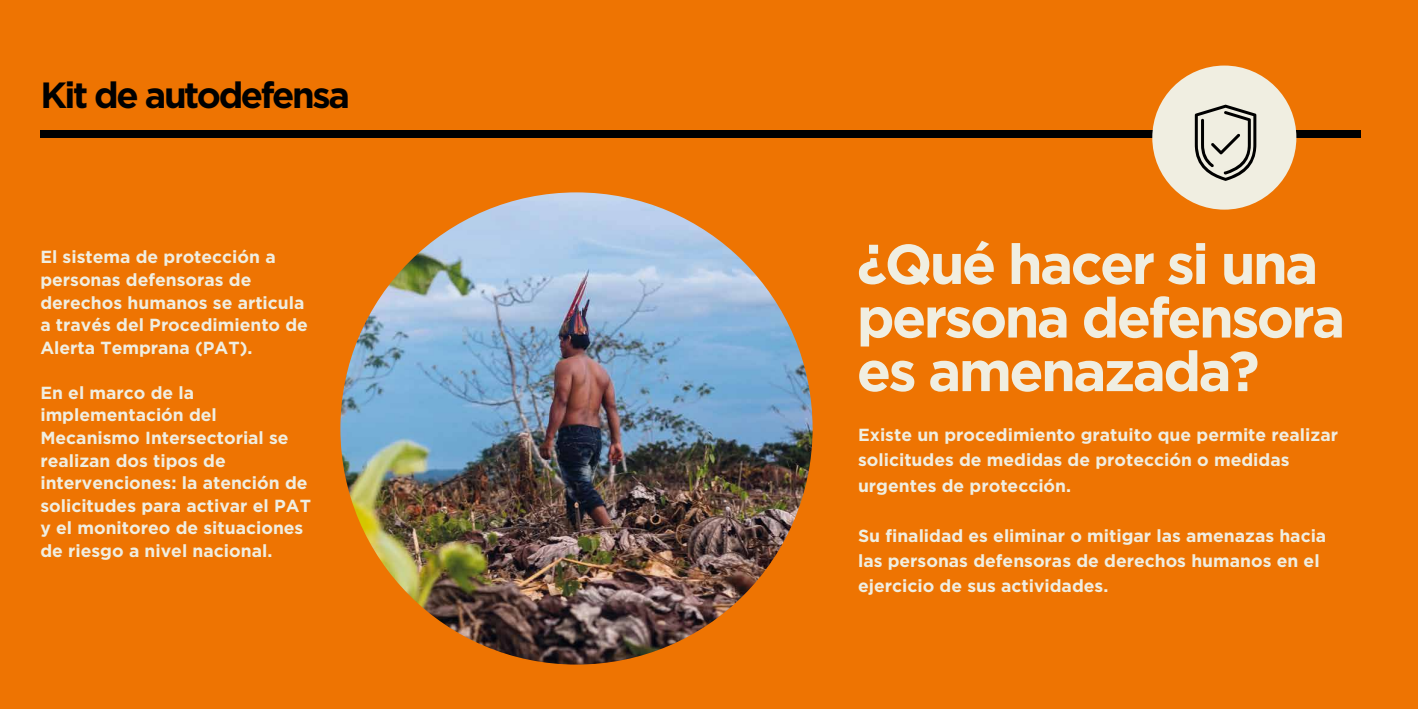
<style>
.page{position:relative;width:1418px;height:709px;background:#fff}
.page>*{position:absolute;margin:0;border:0;box-sizing:border-box;transform-origin:0 0}
.t1{font:700 56px/53.5px "Gotham";letter-spacing:-.045em;color:#f0eee1}
.t2{font:700 36.5px "Gotham";letter-spacing:-.065em;color:#000}
.t3{font:700 17.5px/22.6px "Gotham";color:#f0eee1}
</style>
<div class="page">
<div style="left:0;top:0;width:1417px;height:709px;background:#ee7402"></div>
<div style="left:40px;top:130px;width:1320px;height:8px;background:#000"></div>
<img style="left:340px;top:192px;width:472px;height:472px;border-radius:236px">
<div style="left:1152px;top:66px;width:144px;height:144px;background:#f0eee1;border-radius:50%"></div>
<svg style="left:1194px;top:105px;width:62px;height:76px"></svg>
<h2 class="t2" style="left:40px;top:71px;width:311px">Kit de autodefensa</h2>
<p class="t3" style="left:40px;top:246px;width:269px">El sistema de protección a personas defensoras de derechos humanos se articula a través del Procedimiento de<br>Alerta Temprana (PAT).</p>
<p class="t3" style="left:40px;top:381px;width:272px">En el marco de la implementación del<br>Mecanismo Intersectorial se realizan dos tipos de intervenciones: la atención de solicitudes para activar el PAT y el monitoreo de situaciones de riesgo a nivel nacional.</p>
<h1 class="t1" style="left:856px;top:237px;width:490px">¿Qué hacer si una persona defensora es amenazada?</h1>
<p class="t3" style="left:858px;top:422px;width:481px;line-height:25.1px">Existe un procedimiento gratuito que permite realizar solicitudes de medidas de protección o medidas urgentes de protección.</p>
<p class="t3" style="left:858px;top:523px;width:470px;line-height:25.1px">Su finalidad es eliminar o mitigar las amenazas hacia las personas defensoras de derechos humanos en el ejercicio de sus actividades.</p>
</div>
